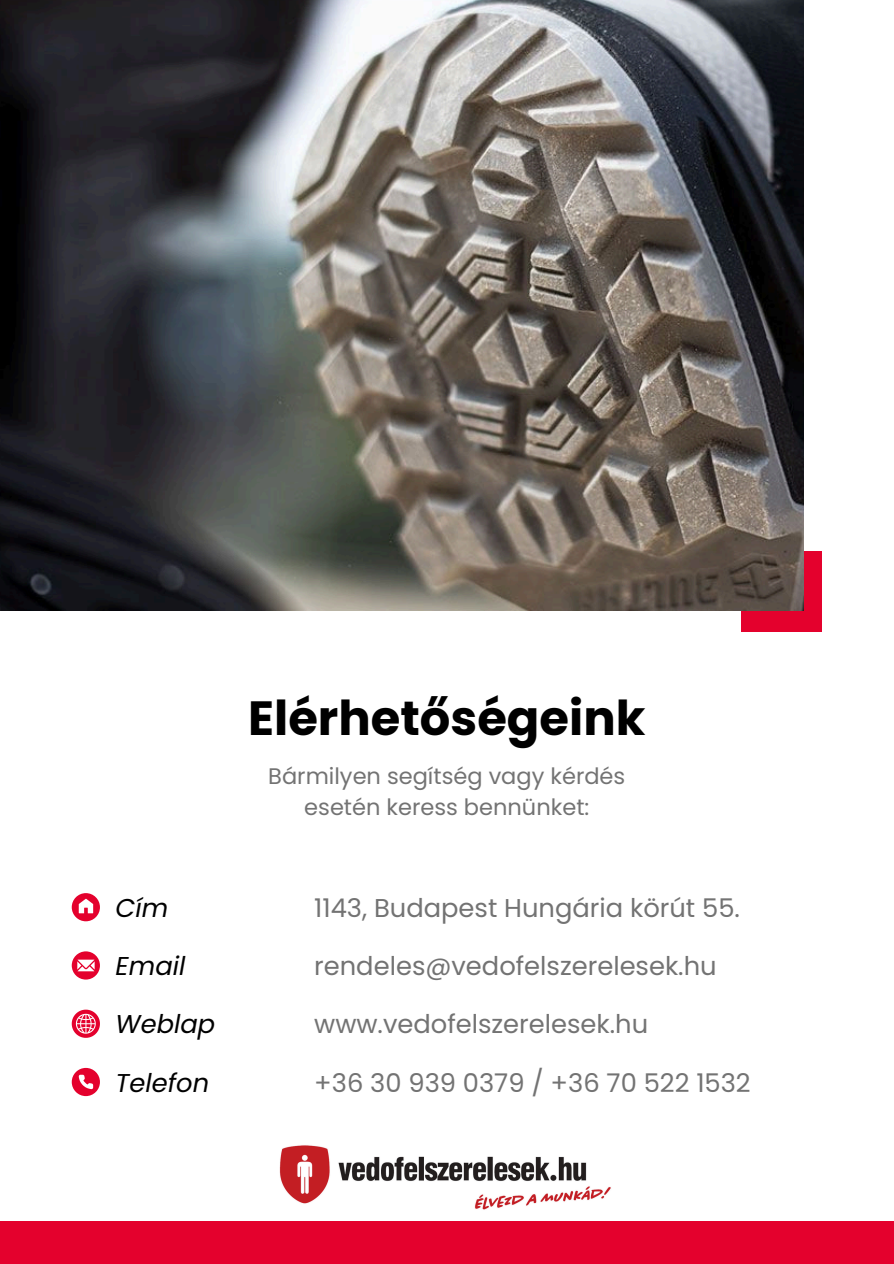
<style>
.page{position:relative;width:894px;height:1264px;background:#fff}
.page>*{position:absolute;margin:0;border:0;box-sizing:border-box;transform-origin:0 0}
.t1{font:700 48px "Poppins";color:#000}
.t2{font:25.8px "Poppins";color:#737373}
.t3{font:italic 25.8px "Poppins";color:#000}
.t4{font:22.5px/31.5px "Poppins";color:#737373;text-align:center}
</style>
<div class="page">
<div style="left:741px;top:551px;width:80px;height:80px;background:#e4012d"></div>
<img style="left:0;top:0;width:803px;height:610px">
<svg style="left:72px;top:893px;width:28px;height:28px"></svg>
<svg style="left:72px;top:951px;width:28px;height:28px"></svg>
<svg style="left:72px;top:1009px;width:28px;height:28px"></svg>
<svg style="left:72px;top:1067px;width:28px;height:29px"></svg>
<div style="left:0;top:1220px;width:893px;height:43px;background:#e4012d"></div>
<img style="left:279px;top:1145px;width:332px;height:65px">
<p class="t1" style="left:248px;top:685px;width:398px">Elérhetőségeink</p>
<p class="t4" style="left:268px;top:760px;width:358px">Bármilyen segítség vagy kérdés esetén keress bennünket:</p>
<h1 class="t3" style="left:116px;top:889px;width:54px">Cím</h1>
<p class="t2" style="left:314px;top:889px;width:427px">1143, Budapest Hungária körút 55.</p>
<p class="t3" style="left:116px;top:948px;width:71px">Email</p>
<h2 class="t2" style="left:314px;top:948px;width:404px">rendeles@vedofelszerelesek.hu</h2>
<h2 class="t3" style="left:116px;top:1006px;width:101px">Weblap</h2>
<p class="t2" style="left:314px;top:1006px;width:335px">www.vedofelszerelesek.hu</p>
<h2 class="t3" style="left:116px;top:1064px;width:95px">Telefon</h2>
<h2 class="t2" style="left:314px;top:1064px;width:438px">+36 30 939 0379 / +36 70 522 1532</h2>
</div>
